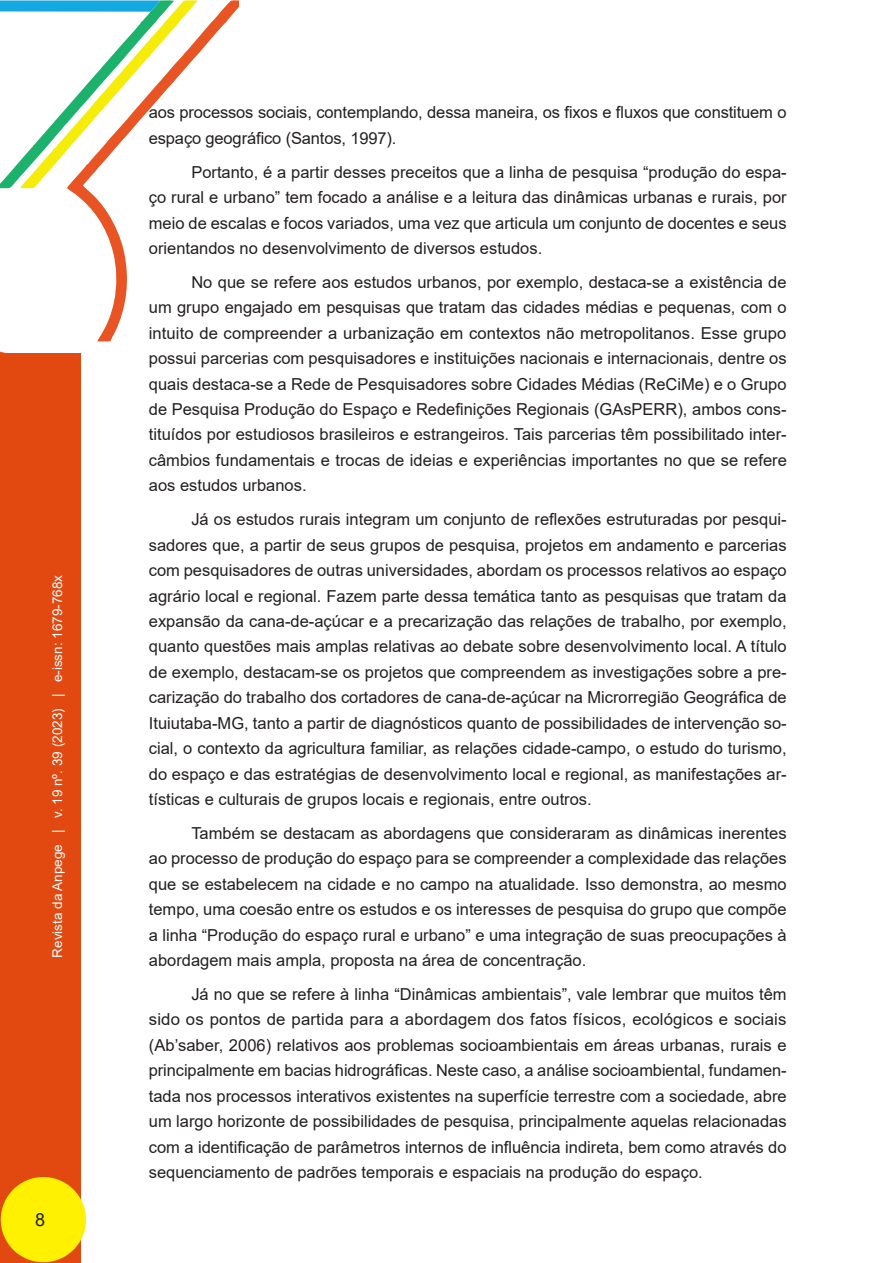
<style>
.page{position:relative;width:893px;height:1263px;background:#fff}
.page>*{position:absolute;margin:0;border:0;box-sizing:border-box;transform-origin:0 0}
.t1{font:18px "Arial";color:#231f20}
._04_CORPO_DO_TEXTO{font:16.5px/25.3px "Arial";color:#231f20;text-align:justify}
.t2{font:13.5px "Arial";color:#fff}
</style>
<div class="page">
<svg style="left:0;top:351px;width:19px;height:3px"></svg>
<svg style="left:69px;top:0;width:170px;height:341px"></svg>
<svg style="left:0;top:0;width:198px;height:190px"></svg>
<div style="left:0;top:354px;width:80px;height:909px;background:#e24911"></div>
<div style="left:1px;top:1177px;width:85px;height:85px;background:#fff101;border-radius:50%"></div>
<p class="t2" style="left:48px;top:957px;width:384px;rotate:-90deg">Revista da Anpege | v. 19 nº. 39 (2023) | e-issn: 1679-768x</p>
<p class="t1" style="left:35px;top:1207px;width:12px">8</p>
<p class="_04_CORPO_DO_TEXTO" style="left:149px;top:100px;width:639px">aos processos sociais, contemplando, dessa maneira, os fixos e fluxos que constituem o espaço geográfico (Santos, 1997).</p>
<p class="_04_CORPO_DO_TEXTO" style="left:149px;top:159px;width:639px;text-indent:43px">Portanto, é a partir desses preceitos que a linha de pesquisa “produção do espa&shy;ço rural e urbano” tem focado a análise e a leitura das dinâmicas urbanas e rurais, por meio de escalas e focos variados, uma vez que articula um conjunto de docentes e seus orientandos no desenvolvimento de diversos estudos.</p>
<p class="_04_CORPO_DO_TEXTO" style="left:149px;top:269px;width:640px;text-indent:43px">No que se refere aos estudos urbanos, por exemplo, destaca-se a existência de um grupo engajado em pesquisas que tratam das cidades médias e pequenas, com o intuito de compreender a urbanização em contextos não metropolitanos. Esse grupo possui parcerias com pesquisadores e instituições nacionais e internacionais, dentre os quais destaca-se a Rede de Pesquisadores sobre Cidades Médias (ReCiMe) e o Grupo de Pesquisa Produção do Espaço e Redefinições Regionais (GAsPERR), ambos cons&shy;tituídos por estudiosos brasileiros e estrangeiros. Tais parcerias têm possibilitado inter&shy;câmbios fundamentais e trocas de ideias e experiências importantes no que se refere aos estudos urbanos.</p>
<p class="_04_CORPO_DO_TEXTO" style="left:149px;top:507px;width:639px;text-indent:43px">Já os estudos rurais integram um conjunto de reflexões estruturadas por pesqui&shy;sadores que, a partir de seus grupos de pesquisa, projetos em andamento e parcerias com pesquisadores de outras universidades, abordam os processos relativos ao espaço agrário local e regional. Fazem parte dessa temática tanto as pesquisas que tratam da expansão da cana-de-açúcar e a precarização das relações de trabalho, por exemplo, quanto questões mais amplas relativas ao debate sobre desenvolvimento local. A título de exemplo, destacam-se os projetos que compreendem as investigações sobre a pre&shy;carização do trabalho dos cortadores de cana-de-açúcar na Microrregião Geográfica de Ituiutaba-MG, tanto a partir de diagnósticos quanto de possibilidades de intervenção so&shy;cial, o contexto da agricultura familiar, as relações cidade-campo, o estudo do turismo, do espaço e das estratégias de desenvolvimento local e regional, as manifestações ar&shy;tísticas e culturais de grupos locais e regionais, entre outros.</p>
<p class="_04_CORPO_DO_TEXTO" style="left:149px;top:820px;width:639px;text-indent:43px">Também se destacam as abordagens que consideraram as dinâmicas inerentes ao processo de produção do espaço para se compreender a complexidade das relações que se estabelecem na cidade e no campo na atualidade. Isso demonstra, ao mesmo tempo, uma coesão entre os estudos e os interesses de pesquisa do grupo que compõe a linha “Produção do espaço rural e urbano” e uma integração de suas preocupações à abordagem mais ampla, proposta na área de concentração.</p>
<p class="_04_CORPO_DO_TEXTO" style="left:149px;top:981px;width:639px;text-indent:43px">Já no que se refere à linha “Dinâmicas ambientais”, vale lembrar que muitos têm sido os pontos de partida para a abordagem dos fatos físicos, ecológicos e sociais (Ab’saber, 2006) relativos aos problemas socioambientais em áreas urbanas, rurais e principalmente em bacias hidrográficas. Neste caso, a análise socioambiental, fundamen&shy;tada nos processos interativos existentes na superfície terrestre com a sociedade, abre um largo horizonte de possibilidades de pesquisa, principalmente aquelas relacionadas com a identificação de parâmetros internos de influência indireta, bem como através do sequenciamento de padrões temporais e espaciais na produção do espaço.</p>
</div>
